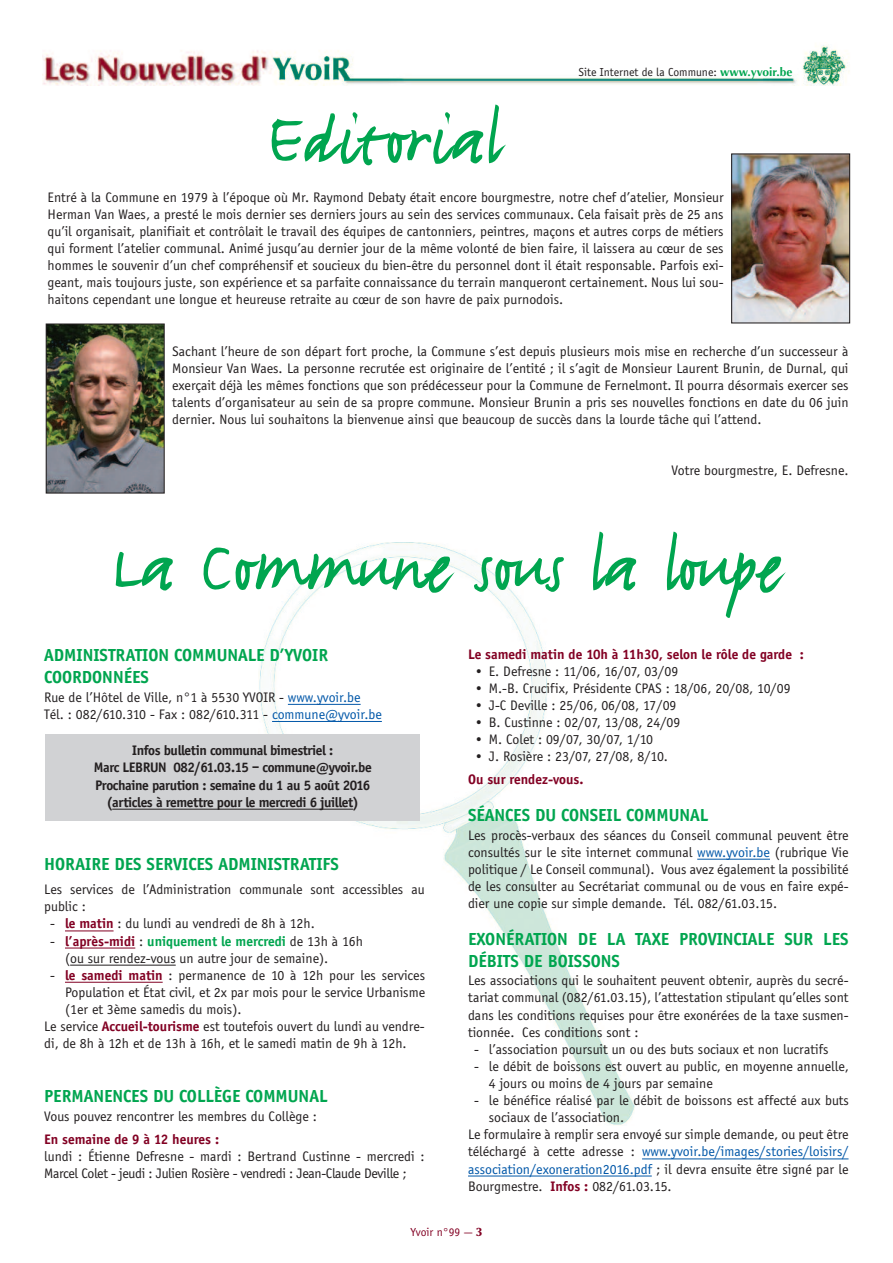
<style>
.page{position:relative;width:893px;height:1263px;background:#fff}
.page>*{position:absolute;margin:0;border:0;box-sizing:border-box;transform-origin:0 0}
.t1{font:600 82.5px "FF Justlefthand";color:#00a54f}
.t2{font:700 18px/21.6px "Officina Sans";color:#00a54f}
.t3{font:14.25px/17.1px "Officina Sans";color:#231f20}
.t4{font:700 14.25px/17.1px "Officina Sans";letter-spacing:-.025em;color:#231f20;text-align:center}
.t5{font:14.25px "Officina Sans";color:#0157a8}
.t6{font:14.25px/17.1px "Officina Sans";letter-spacing:-.025em;color:#231f20}
.t7{font:700 14.25px "Officina Sans";color:#820123}
.t8{font:12px "Officina Sans";color:#231f20}
.t9{font:12px "Officina Sans";color:#820123}
.s1{font-family:"Optima";font-weight:700;color:#00a54f}
.s2{color:#0157a8}
.s3{font-weight:700;color:#820123}
.s4{font-weight:700;color:#00a54f}
.s5{color:#231f20}
.s6{font-family:"Optima";font-weight:900}
</style>
<div class="page">
<img style="left:259px;top:542px;width:376px;height:583px">
<img style="left:43px;top:45px;width:806px;height:40px">
<hr style="left:288px;top:704px;width:73px;height:1px;background:#0157a8">
<hr style="left:272px;top:721px;width:110px;height:1px;background:#0157a8">
<hr style="left:65px;top:931px;width:49px;height:1px;background:#820123">
<hr style="left:65px;top:948px;width:70px;height:1px;background:#820123">
<hr style="left:70px;top:965px;width:106px;height:1px;background:#231f20">
<hr style="left:65px;top:982px;width:98px;height:1px;background:#820123">
<hr style="left:697px;top:859px;width:73px;height:1px;background:#0157a8">
<hr style="left:642px;top:1159px;width:206px;height:1px;background:#0157a8">
<hr style="left:468px;top:1176px;width:184px;height:1px;background:#0157a8">
<div style="left:46px;top:734px;width:374px;height:87px;background:#d1d2d4"></div>
<hr style="left:112px;top:809px;width:241px;height:1px;background:#231f20">
<img style="left:733px;top:155px;width:115px;height:166px">
<div style="left:731px;top:153px;width:119px;height:170px;border:1px solid #231f20"></div>
<img style="left:48px;top:325px;width:115px;height:167px">
<div style="left:46px;top:323px;width:119px;height:171px;border:1px solid #231f20"></div>
<p class="t8" style="left:578px;top:65px;width:215px">Site Internet de la Commune: <span class="s1">www.yvoir.be</span></p>
<h1 class="t1" style="left:268px;top:84px;width:233px">Editorial</h1>
<p class="t3" style="left:48px;top:188px;width:677px;text-align:justify">Entré à la Commune en 1979 à l’époque où Mr. Raymond Debaty était encore bourgmestre, notre chef d’atelier, Monsieur Herman Van Waes, a presté le mois dernier ses derniers jours au sein des services communaux. Cela faisait près de 25 ans qu’il organisait, planifiait et contrôlait le travail des équipes de cantonniers, peintres, maçons et autres corps de métiers qui forment l’atelier communal. Animé jusqu’au dernier jour de la même volonté de bien faire, il laissera au cœur de ses hommes le souvenir d’un chef compréhensif et soucieux du bien-être du personnel dont il était responsable. Parfois exi&shy;geant, mais toujours juste, son expérience et sa parfaite connaissance du terrain manqueront certainement. Nous lui sou&shy;haitons cependant une longue et heureuse retraite au cœur de son havre de paix purnodois.</p>
<p class="t3" style="left:172px;top:342px;width:678px;text-align:justify">Sachant l’heure de son départ fort proche, la Commune s’est depuis plusieurs mois mise en recherche d’un successeur à Monsieur Van Waes. La personne recrutée est originaire de l’entité ; il s’agit de Monsieur Laurent Brunin, de Durnal, qui exerçait déjà les mêmes fonctions que son prédécesseur pour la Commune de Fernelmont. Il pourra désormais exercer ses talents d’organisateur au sein de sa propre commune. Monsieur Brunin a pris ses nouvelles fonctions en date du 06 juin dernier. Nous lui souhaitons la bienvenue ainsi que beaucoup de succès dans la lourde tâche qui l’attend.</p>
<p class="t3" style="left:671px;top:462px;width:179px">Votre bourgmestre, E. Defresne.</p>
<h1 class="t1" style="left:112px;top:511px;width:671px">La Commune sous la loupe</h1>
<p class="t2" style="left:44px;top:644px;width:285px">ADMINISTRATION COMMUNALE D’YVOIR<br>COORDONNÉES</p>
<p class="t3" style="left:44px;top:688px;width:339px">Rue de l’Hôtel de Ville, n°1 à 5530 YVOIR - <span class="s2">www.yvoir.be<br></span>Tél. : 082/610.310 - Fax : 082/610.311 - <span class="s2">commune@yvoir.be</span></p>
<p class="t4" style="left:94px;top:742px;width:279px">Infos bulletin communal bimestriel :<br>Marc LEBRUN 082/61.03.15 – commune@yvoir.be Prochaine parution : semaine du 1 au 5 août 2016 (articles à remettre pour le mercredi 6 juillet)</p>
<p class="t2" style="left:44px;top:853px;width:296px">HORAIRE DES SERVICES ADMINISTRATIFS</p>
<p class="t3" style="left:44px;top:881px;width:382px">Les services de l’Administration communale sont accessibles au public :</p>
<p class="t3" style="left:50px;top:915px;width:266px">- <span class="s3">le matin</span> : du lundi au vendredi de 8h à 12h.</p>
<p class="t3" style="left:65px;top:932px;width:299px;text-indent:-15px">- <span class="s3">l’après-midi</span> : <span class="s4">uniquement le mercredi</span> de 13h à 16h (ou sur rendez-vous un autre jour de semaine).</p>
<p class="t3" style="left:50px;top:966px;width:376px">- <span class="s3">le samedi matin</span> : permanence de 10 à 12h pour les services</p>
<p class="t3" style="left:65px;top:983px;width:362px">Population et État civil, et 2x par mois pour le service Urbanisme</p>
<p class="t3" style="left:65px;top:1000px;width:178px">(1er et 3ème samedis du mois).</p>
<p class="t3" style="left:44px;top:1017px;width:382px">Le service <span class="s3">Accueil-tourisme</span> est toutefois ouvert du lundi au vendre-</p>
<p class="t3" style="left:44px;top:1035px;width:364px">di, de 8h à 12h et de 13h à 16h, et le samedi matin de 9h à 12h.</p>
<p class="t2" style="left:44px;top:1085px;width:285px">PERMANENCES DU COLLÈGE COMMUNAL</p>
<p class="t3" style="left:44px;top:1107px;width:274px">Vous pouvez rencontrer les membres du Collège :</p>
<p class="t7" style="left:44px;top:1130px;width:176px">En semaine de 9 à 12 heures :</p>
<p class="t6" style="left:44px;top:1147px;width:382px">lundi : Étienne Defresne - mardi : Bertrand Custinne - mercredi :<br>Marcel Colet - jeudi : Julien Rosière - vendredi : Jean-Claude Deville ;</p>
<p class="t7" style="left:468px;top:645px;width:337px">Le samedi matin de 10h à 11h30, selon le rôle de garde :</p>
<p class="t3" style="left:474px;top:662px;width:206px">• E. Defresne : 11/06, 16/07, 03/09</p>
<p class="t3" style="left:474px;top:679px;width:318px">• M.-B. Crucifix, Présidente CPAS : 18/06, 20/08, 10/09</p>
<p class="t3" style="left:474px;top:696px;width:204px">• J-C Deville : 25/06, 06/08, 17/09</p>
<p class="t3" style="left:474px;top:713px;width:208px">• B. Custinne : 02/07, 13/08, 24/09</p>
<p class="t3" style="left:474px;top:731px;width:181px">• M. Colet : 09/07, 30/07, 1/10</p>
<p class="t3" style="left:474px;top:748px;width:195px">• J. Rosière : 23/07, 27/08, 8/10.</p>
<p class="t7" style="left:468px;top:770px;width:117px">Ou sur rendez-vous.</p>
<p class="t2" style="left:468px;top:804px;width:242px">SÉANCES DU CONSEIL COMMUNAL</p>
<p class="t3" style="left:468px;top:826px;width:382px;text-align:justify">Les procès-verbaux des séances du Conseil communal peuvent être consultés sur le site internet communal <span class="s2">www.yvoir.be</span> (rubrique Vie politique / Le Conseil communal). Vous avez également la possibilité de les consulter au Secrétariat communal ou de vous en faire expé&shy;dier une copie sur simple demande. Tél. 082/61.03.15.</p>
<p class="t2" style="left:468px;top:928px;width:382px">EXONÉRATION DE LA TAXE PROVINCIALE SUR LES<br>DÉBITS DE BOISSONS</p>
<p class="t3" style="left:468px;top:972px;width:382px;text-align:justify">Les associations qui le souhaitent peuvent obtenir, auprès du secré&shy;tariat communal (082/61.03.15), l’attestation stipulant qu’elles sont dans les conditions requises pour être exonérées de la taxe susmen&shy;tionnée. Ces conditions sont :</p>
<p class="t3" style="left:474px;top:1040px;width:356px">- l’association poursuit un ou des buts sociaux et non lucratifs</p>
<p class="t3" style="left:489px;top:1057px;width:362px;text-indent:-15px">- le débit de boissons est ouvert au public, en moyenne annuelle,<br>4 jours ou moins de 4 jours par semaine</p>
<p class="t3" style="left:474px;top:1091px;width:376px">- le bénéfice réalisé par le débit de boissons est affecté aux buts</p>
<p class="t3" style="left:489px;top:1109px;width:137px">sociaux de l’association.</p>
<p class="t3" style="left:468px;top:1126px;width:382px">Le formulaire à remplir sera envoyé sur simple demande, ou peut être</p>
<p class="t5" style="left:468px;top:1143px;width:382px"><span class="s5">téléchargé à cette adresse :</span> www.yvoir.be/images/stories/loisirs/</p>
<p class="t5" style="left:468px;top:1160px;width:382px">association/exoneration2016.pdf <span class="s5">; il devra ensuite être signé par le</span></p>
<p class="t3" style="left:468px;top:1177px;width:205px">Bourgmestre. <span class="s3">Infos :</span> 082/61.03.15.</p>
<p class="t9" style="left:411px;top:1225px;width:73px">Yvoir n°99 — <span class="s6">3</span></p>
</div>
